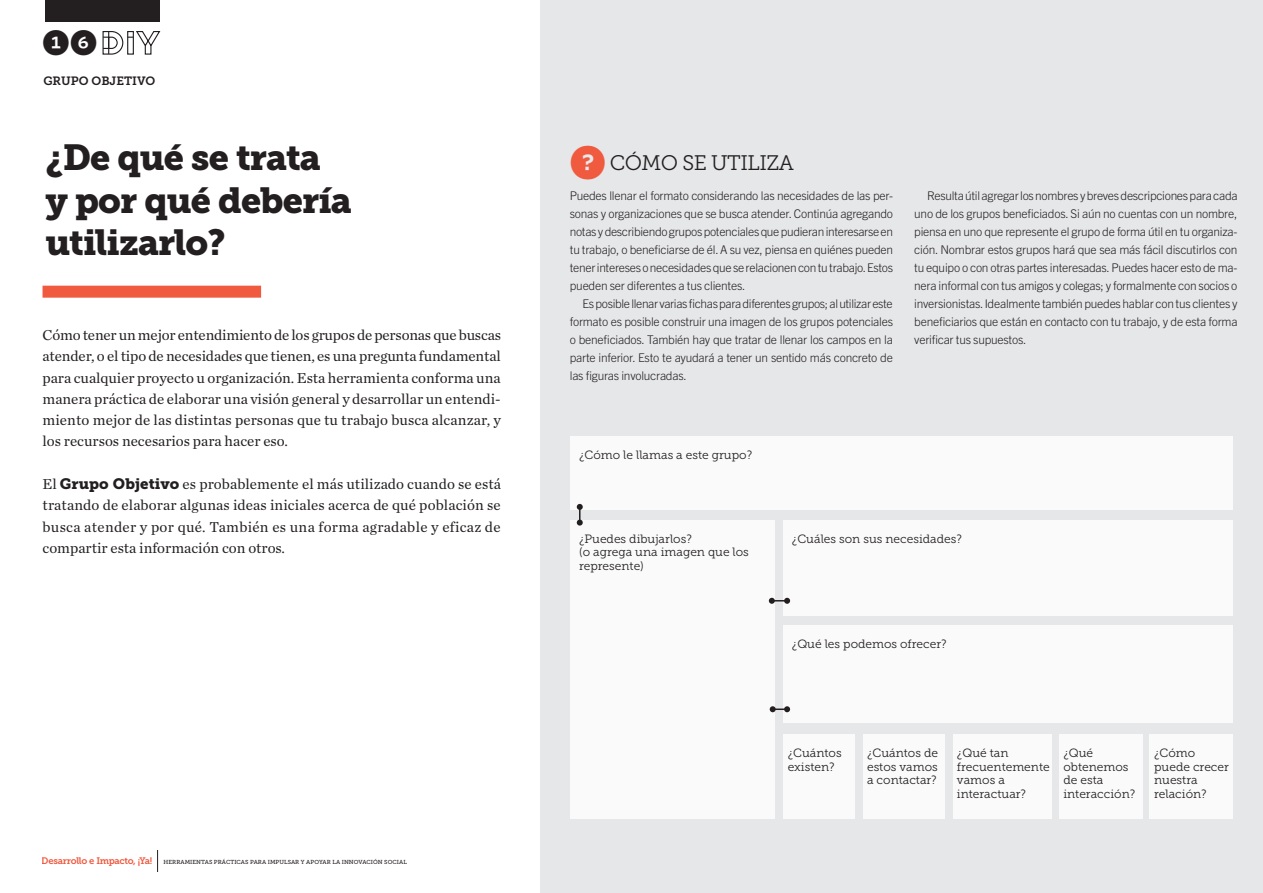
<style>
.page{position:relative;width:1263px;height:893px;background:#fff}
.page>*{position:absolute;margin:0;border:0;box-sizing:border-box;transform-origin:0 0}
.t1{font:36px/42.5px "Museo Slab 900";letter-spacing:-.025em;color:#231f20}
.t2{font:27px "Whitney Index Black Round Bd";color:#231f20}
.t3{font:21px "Museo Slab 300";letter-spacing:-.025em;color:#231f20}
.t4{font:15px/21.3px "Chronicle Text G1";color:#231f20;text-align:justify}
.t5{font:300 12px/18px "Trade Gothic Next LT Pro";letter-spacing:-.02em;color:#231f20;text-align:justify}
.t6{font:12px/13.5px "Museo Slab 300";color:#231f20}
.t7{font:12px "Museo Slab 700";color:#231f20}
.t8{font:5.85px "Museo Slab 500";letter-spacing:.01em;color:#231f20}
.s1{font-family:"Whitney Index Black Round Bd";font-size:36px;color:#f05a3f}
.s2{font-family:"Museo Slab 900"}
.s3{font-family:"Museo Slab 700";font-size:9.45px;color:#f0593e}
</style>
<div class="page">
<svg style="left:157px;top:850px;width:1px;height:22px"></svg>
<div style="left:540px;top:0;width:723px;height:893px;background:#e6e7e9"></div>
<div style="left:43px;top:286px;width:218px;height:12px;background:#f05a3f"></div>
<svg style="left:102px;top:31px;width:59px;height:24px"></svg>
<div style="left:45px;top:0;width:115px;height:21px;background:#231f20"></div>
<div style="left:571px;top:437px;width:662px;height:73px;background:#fafafa"></div>
<div style="left:571px;top:520px;width:204px;height:299px;background:#fafafa"></div>
<div style="left:783px;top:520px;width:450px;height:96px;background:#fafafa"></div>
<div style="left:783px;top:625px;width:450px;height:98px;background:#fafafa"></div>
<div style="left:783px;top:734px;width:72px;height:85px;background:#fafafa"></div>
<div style="left:953px;top:734px;width:98px;height:85px;background:#fafafa"></div>
<div style="left:1059px;top:734px;width:83px;height:85px;background:#fafafa"></div>
<div style="left:1150px;top:734px;width:83px;height:85px;background:#fafafa"></div>
<div style="left:863px;top:734px;width:82px;height:85px;background:#fafafa"></div>
<svg style="left:769px;top:598px;width:21px;height:6px"></svg>
<svg style="left:577px;top:504px;width:6px;height:22px"></svg>
<svg style="left:770px;top:706px;width:20px;height:6px"></svg>
<h2 class="t2" style="left:43px;top:30px;width:56px">16</h2>
<p class="t7" style="left:43px;top:74px;width:114px">GRUPO OBJETIVO</p>
<h1 class="t1" style="left:45px;top:137px;width:308px">¿De qué se trata y por qué debería utilizarlo?</h1>
<h3 class="t3" style="left:570px;top:151px;width:226px"><span class="s1">?</span> CÓMO SE UTILIZA</h3>
<p class="t5" style="left:570px;top:186px;width:325px">Puedes llenar el formato considerando las necesidades de las per&shy;sonas y organizaciones que se busca atender. Continúa agregando notas y describiendo grupos potenciales que pudieran interesarse en tu trabajo, o beneficiarse de él. A su vez, piensa en quiénes pueden tener intereses o necesidades que se relacionen con tu trabajo. Estos pueden ser diferentes a tus clientes.</p>
<p class="t5" style="left:570px;top:294px;width:325px;text-indent:13px">Es posible llenar varias fichas para diferentes grupos; al utilizar este formato es posible construir una imagen de los grupos potenciales o beneficiados. También hay que tratar de llenar los campos en la parte inferior. Esto te ayudará a tener un sentido más concreto de las figuras involucradas.</p>
<p class="t5" style="left:914px;top:186px;width:325px;text-indent:13px">Resulta útil agregar los nombres y breves descripciones para cada uno de los grupos beneficiados. Si aún no cuentas con un nombre, piensa en uno que represente el grupo de forma útil en tu organiza&shy;ción. Nombrar estos grupos hará que sea más fácil discutirlos con tu equipo o con otras partes interesadas. Puedes hacer esto de ma&shy;nera informal con tus amigos y colegas; y formalmente con socios o inversionistas. Idealmente también puedes hablar con tus clientes y beneficiarios que están en contacto con tu trabajo, y de esta forma verificar tus supuestos.</p>
<p class="t4" style="left:43px;top:324px;width:460px">Cómo tener un mejor entendimiento de los grupos de personas que buscas atender, o el tipo de necesidades que tienen, es una pregunta fundamental para cualquier proyecto u organización. Esta herramienta conforma una manera práctica de elaborar una visión general y desarrollar un entendi&shy;miento mejor de las distintas personas que tu trabajo busca alcanzar, y los recursos necesarios para hacer eso.</p>
<p class="t4" style="left:43px;top:472px;width:460px">El <span class="s2">Grupo Objetivo</span> es probablemente el más utilizado cuando se está tratando de elaborar algunas ideas iniciales acerca de qué población se busca atender y por qué. También es una forma agradable y eficaz de compartir esta información con otros.</p>
<p class="t6" style="left:579px;top:448px;width:174px">¿Cómo le llamas a este grupo?</p>
<p class="t6" style="left:579px;top:532px;width:171px">¿Puedes dibujarlos?<br>(o agrega una imagen que los represente)</p>
<p class="t6" style="left:792px;top:532px;width:171px">¿Cuáles son sus necesidades?</p>
<p class="t6" style="left:792px;top:637px;width:156px">¿Qué les podemos ofrecer?</p>
<p class="t8" style="left:41px;top:859px;width:367px"><span class="s3">Desarrollo e Impacto, ¡Ya!</span> HERRAMIENTAS PRÁCTICAS PARA IMPULSAR Y APOYAR LA INNOVACIÓN SOCIAL</p>
<p class="t6" style="left:788px;top:746px;width:55px">¿Cuántos existen?</p>
<p class="t6" style="left:957px;top:746px;width:94px">¿Qué tan frecuentemente vamos a interactuar?</p>
<p class="t6" style="left:1063px;top:746px;width:73px">¿Qué obtenemos de esta interacción?</p>
<p class="t6" style="left:1154px;top:746px;width:76px">¿Cómo puede crecer nuestra relación?</p>
<p class="t6" style="left:867px;top:746px;width:72px;text-align:justify">¿Cuántos de estos vamos a contactar?</p>
</div>
